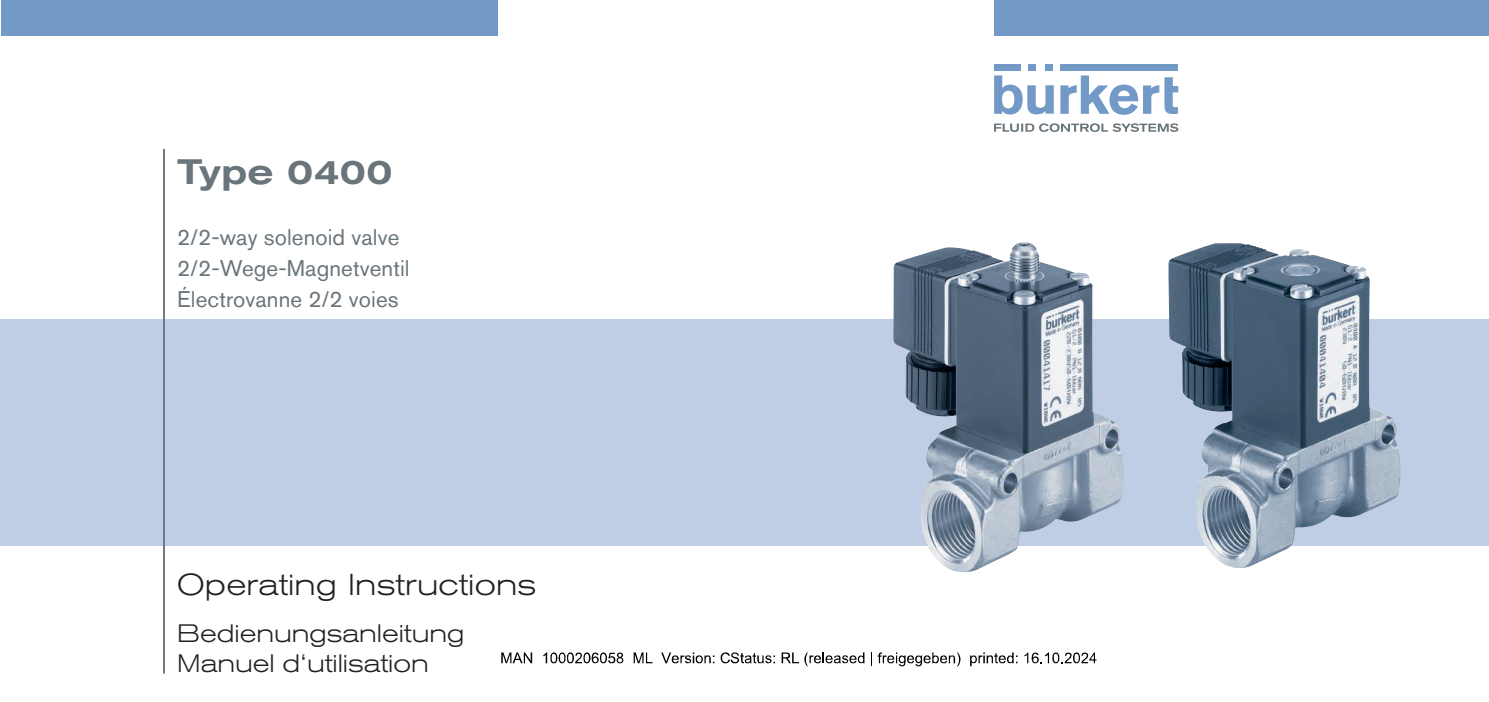
<style>
.page{position:relative;width:1489px;height:702px;background:#fff}
.page>*{position:absolute;margin:0;border:0;box-sizing:border-box;transform-origin:0 0}
.t1{font:500 expanded 35px "Akzidenz Grotesk BQ";letter-spacing:.005em;color:#6a747b}
.t2{font:300 expanded 30px "Akzidenz Grotesk BQ";letter-spacing:.005em;color:#231f20}
.t3{font:300 expanded 25px/30px "Akzidenz Grotesk BQ";color:#231f20}
.t4{font:22.5px/30.8px "Akzidenz Grotesk BQ";letter-spacing:.005em;color:#6a747b}
</style>
<div class="page">
<div style="left:1px;top:0;width:496px;height:35px;background:#739ac7"></div>
<div style="left:994px;top:0;width:494px;height:35px;background:#739ac7"></div>
<svg style="left:994px;top:75px;width:59px;height:40px"></svg>
<svg style="left:1060px;top:75px;width:118px;height:40px"></svg>
<div style="left:994px;top:64px;width:26px;height:7px;background:#739ac7"></div>
<div style="left:1028px;top:64px;width:7px;height:7px;background:#739ac7"></div>
<div style="left:1045px;top:64px;width:7px;height:7px;background:#739ac7"></div>
<div style="left:1060px;top:64px;width:118px;height:7px;background:#739ac7"></div>
<svg style="left:994px;top:123px;width:184px;height:9px"></svg>
<div style="left:0;top:319px;width:1488px;height:227px;background:#bfcee5"></div>
<hr style="left:163px;top:149px;width:2px;height:524px;background:#6a747b">
<img style="left:893px;top:242px;width:230px;height:330px">
<img style="left:1168px;top:243px;width:233px;height:325px">
<svg style="left:501px;top:652px;width:31px;height:11px"></svg>
<svg style="left:543px;top:652px;width:80px;height:11px"></svg>
<svg style="left:633px;top:652px;width:19px;height:11px"></svg>
<svg style="left:661px;top:652px;width:53px;height:11px"></svg>
<svg style="left:720px;top:652px;width:55px;height:11px"></svg>
<svg style="left:781px;top:652px;width:83px;height:14px"></svg>
<svg style="left:871px;top:652px;width:89px;height:14px"></svg>
<svg style="left:970px;top:652px;width:47px;height:14px"></svg>
<svg style="left:1024px;top:652px;width:72px;height:11px"></svg>
<h1 class="t1" style="left:177px;top:151px;width:217px">Type 0400</h1>
<p class="t4" style="left:177px;top:222px;width:234px">2/2-way solenoid valve<br>2/2-Wege-Magnetventil<br>Électrovanne 2/2 voies</p>
<h2 class="t2" style="left:177px;top:568px;width:360px">Operating Instructions</h2>
<p class="t3" style="left:177px;top:618px;width:288px">Bedienungsanleitung<br>Manuel d‘utilisation</p>
</div>
